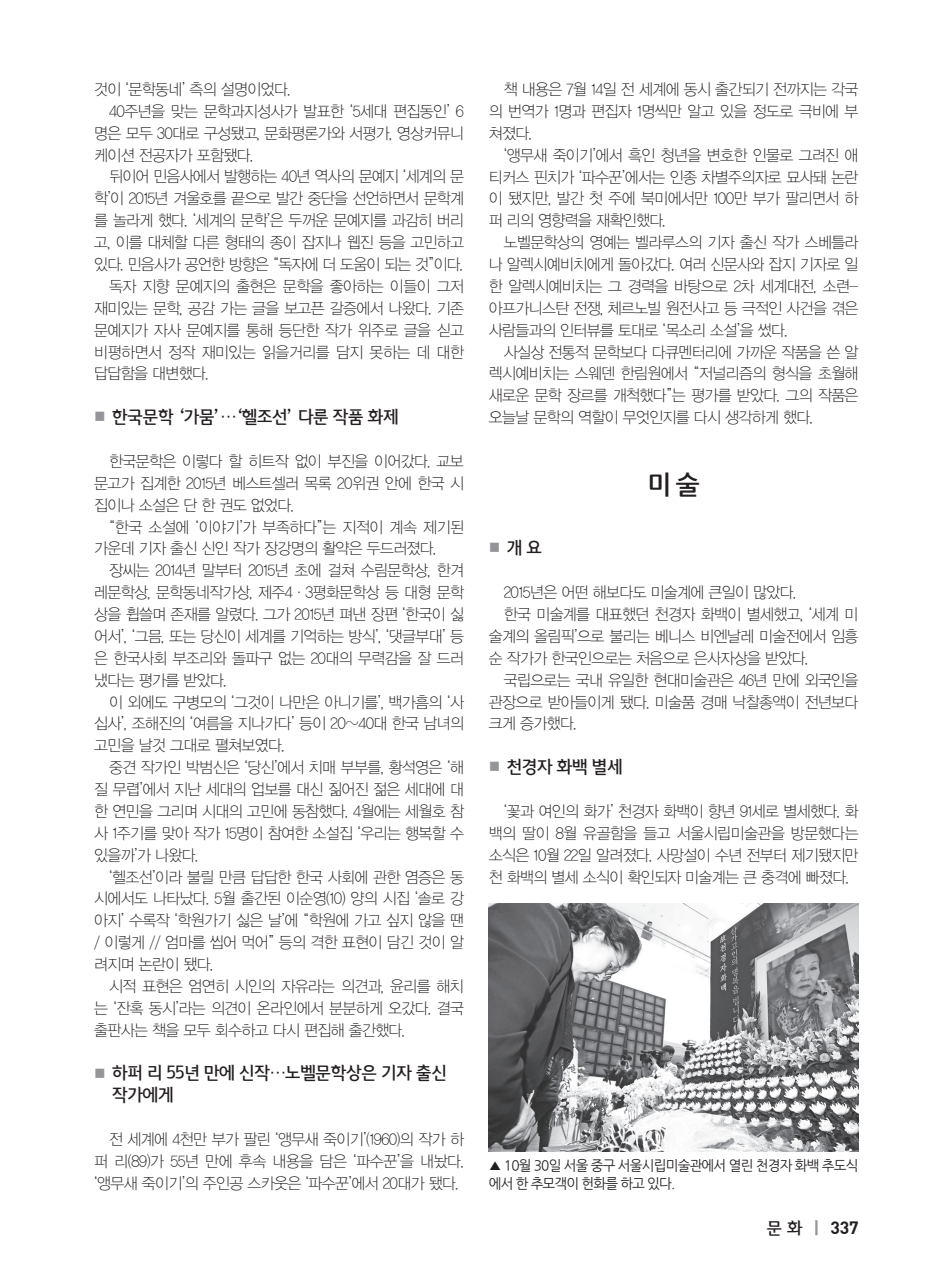
<style>
.page{position:relative;width:933px;height:1275px;background:#fff}
.page>*{position:absolute;margin:0;border:0;box-sizing:border-box;transform-origin:0 0}
.t1{font:700 26.25px "Nanum Gothic";color:#231f20}
.t2{font:500 17.5px/21.9px "Auction Gothic";letter-spacing:-.04em;color:#231f20;scale:.96 1}
.t3{font:17.5px "Dinbol";color:#231f20}
.t4{font:15.75px/21.9px "YDVYGO11";letter-spacing:-.04em;color:#231f20;text-align:justify;scale:.96 1}
.t5{font:14px/17.5px "Nanum Gothic OTF";letter-spacing:-.06em;color:#231f20}
.s1{font-weight:700;font-size:12.25px;color:#939598}
.s2{font-family:"Auction Gothic";font-weight:500;font-size:16.62px}
.s3{font-family:"YDVYGO14";font-size:21px;color:#939598}
</style>
<div class="page">
<img style="left:489px;top:904px;width:369px;height:248px">
<p class="t4" style="left:94px;top:77px;width:206px">것이 ‘문학동네’ 측의 설명이었다.</p>
<p class="t4" style="left:109px;top:99px;width:371px">40주년을 맞는 문학과지성사가 발표한 ‘5세대 편집동인’ 6</p>
<p class="t4" style="left:94px;top:121px;width:386px">명은 모두 30대로 구성됐고, 문화평론가와 서평가, 영상커뮤니</p>
<p class="t4" style="left:94px;top:143px;width:167px">케이션 전공자가 포함됐다.</p>
<p class="t4" style="left:109px;top:165px;width:371px">뒤이어 민음사에서 발행하는 40년 역사의 문예지 ‘세계의 문</p>
<p class="t4" style="left:94px;top:187px;width:386px">학’이 2015년 겨울호를 끝으로 발간 중단을 선언하면서 문학계</p>
<p class="t4" style="left:94px;top:209px;width:386px">를 놀라게 했다. ‘세계의 문학’은 두꺼운 문예지를 과감히 버리</p>
<p class="t4" style="left:94px;top:231px;width:386px">고, 이를 대체할 다른 형태의 종이 잡지나 웹진 등을 고민하고</p>
<p class="t4" style="left:94px;top:252px;width:386px">있다. 민음사가 공언한 방향은 “독자에 더 도움이 되는 것”이다.</p>
<p class="t4" style="left:109px;top:274px;width:371px">독자 지향 문예지의 출현은 문학을 좋아하는 이들이 그저</p>
<p class="t4" style="left:94px;top:296px;width:386px">재미있는 문학, 공감 가는 글을 보고픈 갈증에서 나왔다. 기존</p>
<p class="t4" style="left:94px;top:318px;width:386px">문예지가 자사 문예지를 통해 등단한 작가 위주로 글을 싣고</p>
<p class="t4" style="left:94px;top:340px;width:386px">비평하면서 정작 재미있는 읽을거리를 담지 못하는 데 대한</p>
<p class="t4" style="left:94px;top:362px;width:121px">답답함을 대변했다.</p>
<p class="t2" style="left:94px;top:406px;width:319px"><span class="s1">■</span> 한국문학 ‘가뭄’…‘헬조선’ 다룬 작품 화제</p>
<p class="t4" style="left:94px;top:449px;width:386px;text-indent:15px">한국문학은 이렇다 할 히트작 없이 부진을 이어갔다. 교보 문고가 집계한 2015년 베스트셀러 목록 20위권 안에 한국 시 집이나 소설은 단 한 권도 없었다.</p>
<p class="t4" style="left:94px;top:515px;width:387px;text-indent:15px">“한국 소설에 ‘이야기’가 부족하다”는 지적이 계속 제기된 가운데 기자 출신 신인 작가 장강명의 활약은 두드러졌다.</p>
<p class="t4" style="left:94px;top:559px;width:386px;text-indent:15px">장씨는 2014년 말부터 2015년 초에 걸쳐 수림문학상, 한겨 레문학상, 문학동네작가상, 제주4·3평화문학상 등 대형 문학 상을 휩쓸며 존재를 알렸다. 그가 2015년 펴낸 장편 ‘한국이 싫 어서’, ‘그믐, 또는 당신이 세계를 기억하는 방식’, ‘댓글부대’ 등 은 한국사회 부조리와 돌파구 없는 20대의 무력감을 잘 드러 냈다는 평가를 받았다.</p>
<p class="t4" style="left:94px;top:690px;width:386px;text-indent:15px">이 외에도 구병모의 ‘그것이 나만은 아니기를’, 백가흠의 ‘사 십사’, 조해진의 ‘여름을 지나가다’ 등이 20~40대 한국 남녀의 고민을 날것 그대로 펼쳐보였다.</p>
<p class="t4" style="left:94px;top:756px;width:386px;text-indent:15px">중견 작가인 박범신은 ‘당신’에서 치매 부부를, 황석영은 ‘해 질 무렵’에서 지난 세대의 업보를 대신 짊어진 젊은 세대에 대 한 연민을 그리며 시대의 고민에 동참했다. 4월에는 세월호 참 사 1주기를 맞아 작가 15명이 참여한 소설집 ‘우리는 행복할 수 있을까’가 나왔다.</p>
<p class="t4" style="left:94px;top:865px;width:386px;text-indent:15px">‘헬조선’이라 불릴 만큼 답답한 한국 사회에 관한 염증은 동 시에서도 나타났다. 5월 출간된 이순영(10) 양의 시집 ‘솔로 강 아지’ 수록작 ‘학원가기 싫은 날’에 “학원에 가고 싶지 않을 땐 / 이렇게 // 엄마를 씹어 먹어” 등의 격한 표현이 담긴 것이 알 려지며 논란이 됐다.</p>
<p class="t4" style="left:94px;top:974px;width:386px;text-indent:15px">시적 표현은 엄연히 시인의 자유라는 의견과, 윤리를 해치 는 ‘잔혹 동시’라는 의견이 온라인에서 분분하게 오갔다. 결국 출판사는 책을 모두 회수하고 다시 편집해 출간했다.</p>
<p class="t2" style="left:112px;top:1062px;width:351px;text-indent:-18px"><span class="s1">■</span> 하퍼 리 55년 만에 신작…노벨문학상은 기자 출신 작가에게</p>
<p class="t4" style="left:94px;top:1127px;width:387px;text-indent:15px">전 세계에 4천만 부가 팔린 ‘앵무새 죽이기’(1960)의 작가 하 퍼 리(89)가 55년 만에 후속 내용을 담은 ‘파수꾼’을 내놨다. ‘앵무새 죽이기’의 주인공 스카웃은 ‘파수꾼’에서 20대가 됐다.</p>
<p class="t4" style="left:489px;top:77px;width:386px;text-indent:15px">책 내용은 7월 14일 전 세계에 동시 출간되기 전까지는 각국 의 번역가 1명과 편집자 1명씩만 알고 있을 정도로 극비에 부 쳐졌다.</p>
<p class="t4" style="left:489px;top:143px;width:386px;text-indent:15px">‘앵무새 죽이기’에서 흑인 청년을 변호한 인물로 그려진 애 티커스 핀치가 ‘파수꾼’에서는 인종 차별주의자로 묘사돼 논란 이 됐지만, 발간 첫 주에 북미에서만 100만 부가 팔리면서 하 퍼 리의 영향력을 재확인했다.</p>
<p class="t4" style="left:489px;top:231px;width:386px;text-indent:15px">노벨문학상의 영예는 벨라루스의 기자 출신 작가 스베틀라 나 알렉시예비치에게 돌아갔다. 여러 신문사와 잡지 기자로 일 한 알렉시예비치는 그 경력을 바탕으로 2차 세계대전, 소련-아프가니스탄 전쟁, 체르노빌 원전사고 등 극적인 사건을 겪은 사람들과의 인터뷰를 토대로 ‘목소리 소설’을 썼다.</p>
<p class="t4" style="left:489px;top:340px;width:386px;text-indent:15px">사실상 전통적 문학보다 다큐멘터리에 가까운 작품을 쓴 알 렉시예비치는 스웨덴 한림원에서 “저널리즘의 형식을 초월해 새로운 문학 장르를 개척했다”는 평가를 받았다. 그의 작품은 오늘날 문학의 역할이 무엇인지를 다시 생각하게 했다.</p>
<h1 class="t1" style="left:647px;top:472px;width:54px">미 술</h1>
<p class="t2" style="left:489px;top:537px;width:57px"><span class="s1">■</span> 개 요</p>
<p class="t4" style="left:504px;top:581px;width:306px">2015년은 어떤 해보다도 미술계에 큰일이 많았다.</p>
<p class="t4" style="left:504px;top:602px;width:371px">한국 미술계를 대표했던 천경자 화백이 별세했고, ‘세계 미</p>
<p class="t4" style="left:489px;top:624px;width:386px">술계의 올림픽’으로 불리는 베니스 비엔날레 미술전에서 임흥</p>
<p class="t4" style="left:489px;top:646px;width:334px">순 작가가 한국인으로는 처음으로 은사자상을 받았다.</p>
<p class="t4" style="left:504px;top:668px;width:371px">국립으로는 국내 유일한 현대미술관은 46년 만에 외국인을</p>
<p class="t4" style="left:489px;top:690px;width:386px">관장으로 받아들이게 됐다. 미술품 경매 낙찰총액이 전년보다</p>
<p class="t4" style="left:489px;top:712px;width:93px">크게 증가했다.</p>
<p class="t2" style="left:489px;top:756px;width:141px"><span class="s1">■</span> 천경자 화백 별세</p>
<p class="t4" style="left:489px;top:799px;width:387px;text-indent:15px">‘꽃과 여인의 화가’ 천경자 화백이 향년 91세로 별세했다. 화 백의 딸이 8월 유골함을 들고 서울시립미술관을 방문했다는 소식은 10월 22일 알려졌다. 사망설이 수년 전부터 제기됐지만 천 화백의 별세 소식이 확인되자 미술계는 큰 충격에 빠졌다.</p>
<p class="t5" style="left:489px;top:1157px;width:371px">▲ 10월 30일 서울 중구 서울시립미술관에서 열린 천경자 화백 추도식 에서 한 추모객이 헌화를 하고 있다.</p>
<p class="t3" style="left:766px;top:1216px;width:94px"><span class="s2">문 화</span> <span class="s3">l</span> 337</p>
</div>
